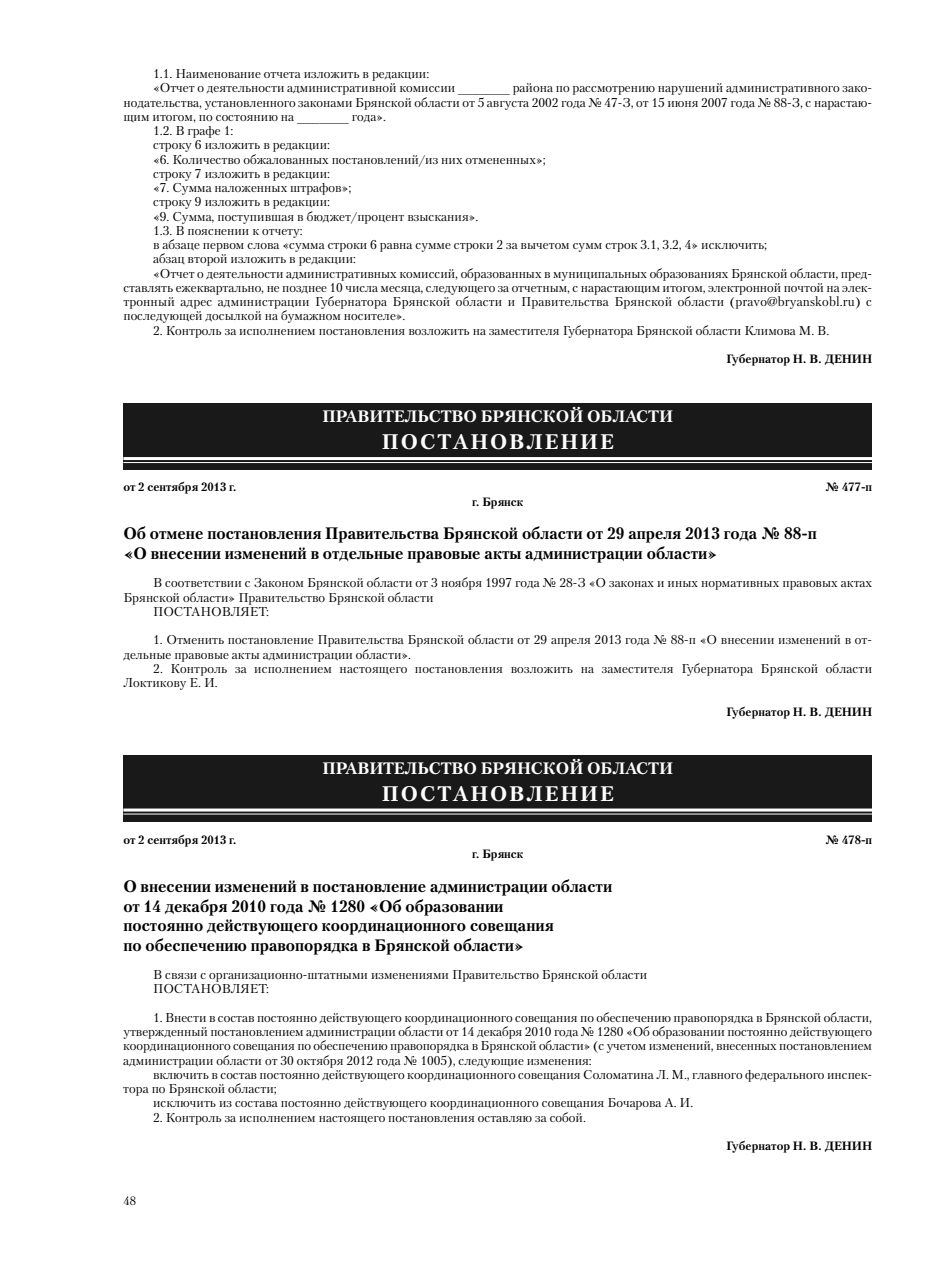
<style>
.page{position:relative;width:936px;height:1276px;background:#fff}
.page>*{position:absolute;margin:0;border:0;box-sizing:border-box;transform-origin:0 0}
.t1{font:700 21px "Petersburg C";letter-spacing:.1em;color:#fff}
.t2{font:700 16.5px/19.5px "Petersburg C";color:#000}
.t3{font:700 16.5px "Petersburg C";color:#fff}
.t4{font:12.75px/14.2px "Petersburg C";color:#000}
.t5{font:700 12px "Petersburg C";color:#000}
.t6{font:12px "Petersburg C";color:#000}
</style>
<div class="page">
<div style="left:123px;top:403px;width:749px;height:67px;background:#191919"></div>
<hr style="left:123px;top:457px;width:749px;height:3px;background:#fff">
<hr style="left:123px;top:462px;width:749px;height:1px;background:#fff">
<div style="left:123px;top:754px;width:749px;height:67px;background:#191919"></div>
<hr style="left:123px;top:808px;width:749px;height:3px;background:#fff">
<hr style="left:123px;top:813px;width:749px;height:1px;background:#fff">
<p class="t4" style="left:153px;top:66px;width:277px">1.1. Наименование отчета изложить в редакции:</p>
<p class="t4" style="left:153px;top:81px;width:720px">«Отчет о деятельности административной комиссии _______ района по рассмотрению нарушений административного зако-</p>
<p class="t4" style="left:123px;top:95px;width:750px">нодательства, установленного законами Брянской области от 5 августа 2002 года № 47-З, от 15 июня 2007 года № 88-З, с нарастаю-</p>
<p class="t4" style="left:123px;top:109px;width:264px">щим итогом, по состоянию на _______ года».</p>
<p class="t4" style="left:153px;top:123px;width:82px">1.2. В графе 1:</p>
<p class="t4" style="left:153px;top:138px;width:178px">строку 6 изложить в редакции:</p>
<p class="t4" style="left:153px;top:152px;width:394px">«6. Количество обжалованных постановлений/из них отмененных»;</p>
<p class="t4" style="left:153px;top:166px;width:178px">строку 7 изложить в редакции:</p>
<p class="t4" style="left:153px;top:180px;width:200px">«7. Сумма наложенных штрафов»;</p>
<p class="t4" style="left:153px;top:195px;width:178px">строку 9 изложить в редакции:</p>
<p class="t4" style="left:153px;top:209px;width:327px">«9. Сумма, поступившая в бюджет/процент взыскания».</p>
<p class="t4" style="left:153px;top:223px;width:151px">1.3. В пояснении к отчету:</p>
<p class="t4" style="left:153px;top:237px;width:615px">в абзаце первом слова «сумма строки 6 равна сумме строки 2 за вычетом сумм строк 3.1, 3.2, 4» исключить;</p>
<p class="t4" style="left:153px;top:252px;width:204px">абзац второй изложить в редакции:</p>
<p class="t4" style="left:153px;top:266px;width:720px">«Отчет о деятельности административных комиссий, образованных в муниципальных образованиях Брянской области, пред-</p>
<p class="t4" style="left:123px;top:280px;width:750px">ставлять ежеквартально, не позднее 10 числа месяца, следующего за отчетным, с нарастающим итогом, электронной почтой на элек-</p>
<p class="t4" style="left:123px;top:294px;width:750px">тронный адрес администрации Губернатора Брянской области и Правительства Брянской области (pravo@bryanskobl.ru) с</p>
<p class="t4" style="left:123px;top:309px;width:283px">последующей досылкой на бумажном носителе».</p>
<p class="t4" style="left:153px;top:323px;width:677px">2. Контроль за исполнением постановления возложить на заместителя Губернатора Брянской области Климова М. В.</p>
<p class="t5" style="left:726px;top:352px;width:147px">Губернатор Н. В. ДЕНИН</p>
<p class="t3" style="left:322px;top:407px;width:352px">ПРАВИТЕЛЬСТВО БРЯНСКОЙ ОБЛАСТИ</p>
<h1 class="t1" style="left:382px;top:429px;width:233px">ПОСТАНОВЛЕНИЕ</h1>
<p class="t5" style="left:123px;top:480px;width:115px">от 2 сентября 2013 г.</p>
<p class="t5" style="left:825px;top:480px;width:48px">№ 477-п</p>
<p class="t5" style="left:472px;top:494px;width:53px">г. Брянск</p>
<p class="t2" style="left:123px;top:524px;width:695px">Об отмене постановления Правительства Брянской области от 29 апреля 2013 года № 88-п «О внесении изменений в отдельные правовые акты администрации области»</p>
<p class="t4" style="left:153px;top:576px;width:720px">В соответствии с Законом Брянской области от 3 ноября 1997 года № 28-З «О законах и иных нормативных правовых актах</p>
<p class="t4" style="left:123px;top:590px;width:311px">Брянской области» Правительство Брянской области</p>
<p class="t4" style="left:153px;top:604px;width:117px">ПОСТАНОВЛЯЕТ:</p>
<p class="t4" style="left:123px;top:633px;width:750px;text-indent:30px">1. Отменить постановление Правительства Брянской области от 29 апреля 2013 года № 88-п «О внесении изменений в от&shy;дельные правовые акты администрации области».</p>
<p class="t4" style="left:123px;top:661px;width:750px;text-indent:30px">2. Контроль за исполнением настоящего постановления возложить на заместителя Губернатора Брянской области<br>Локтикову Е. И.</p>
<p class="t5" style="left:726px;top:704px;width:147px">Губернатор Н. В. ДЕНИН</p>
<p class="t3" style="left:322px;top:758px;width:352px">ПРАВИТЕЛЬСТВО БРЯНСКОЙ ОБЛАСТИ</p>
<h1 class="t1" style="left:382px;top:781px;width:233px">ПОСТАНОВЛЕНИЕ</h1>
<p class="t5" style="left:123px;top:833px;width:115px">от 2 сентября 2013 г.</p>
<p class="t5" style="left:825px;top:833px;width:48px">№ 478-п</p>
<p class="t5" style="left:472px;top:847px;width:53px">г. Брянск</p>
<p class="t2" style="left:123px;top:876px;width:490px">О внесении изменений в постановление администрации области от 14 декабря 2010 года № 1280 «Об образовании<br>постоянно действующего координационного совещания<br>по обеспечению правопорядка в Брянской области»</p>
<p class="t4" style="left:153px;top:967px;width:495px">В связи с организационно-штатными изменениями Правительство Брянской области<br>ПОСТАНОВЛЯЕТ:</p>
<p class="t4" style="left:123px;top:1010px;width:750px;text-align:justify;text-indent:30px">1. Внести в состав постоянно действующего координационного совещания по обеспечению правопорядка в Брянской области, утвержденный постановлением администрации области от 14 декабря 2010 года № 1280 «Об образовании постоянно действующего координационного совещания по обеспечению правопорядка в Брянской области» (с учетом изменений, внесенных постановлением администрации области от 30 октября 2012 года № 1005), следующие изменения:</p>
<p class="t4" style="left:153px;top:1067px;width:720px">включить в состав постоянно действующего координационного совещания Соломатина Л. М., главного федерального инспек-</p>
<p class="t4" style="left:123px;top:1081px;width:155px">тора по Брянской области;</p>
<p class="t4" style="left:153px;top:1095px;width:541px">исключить из состава постоянно действующего координационного совещания Бочарова А. И.</p>
<p class="t4" style="left:153px;top:1110px;width:434px">2. Контроль за исполнением настоящего постановления оставляю за собой.</p>
<p class="t5" style="left:726px;top:1139px;width:147px">Губернатор Н. В. ДЕНИН</p>
<p class="t6" style="left:123px;top:1194px;width:14px">48</p>
</div>
